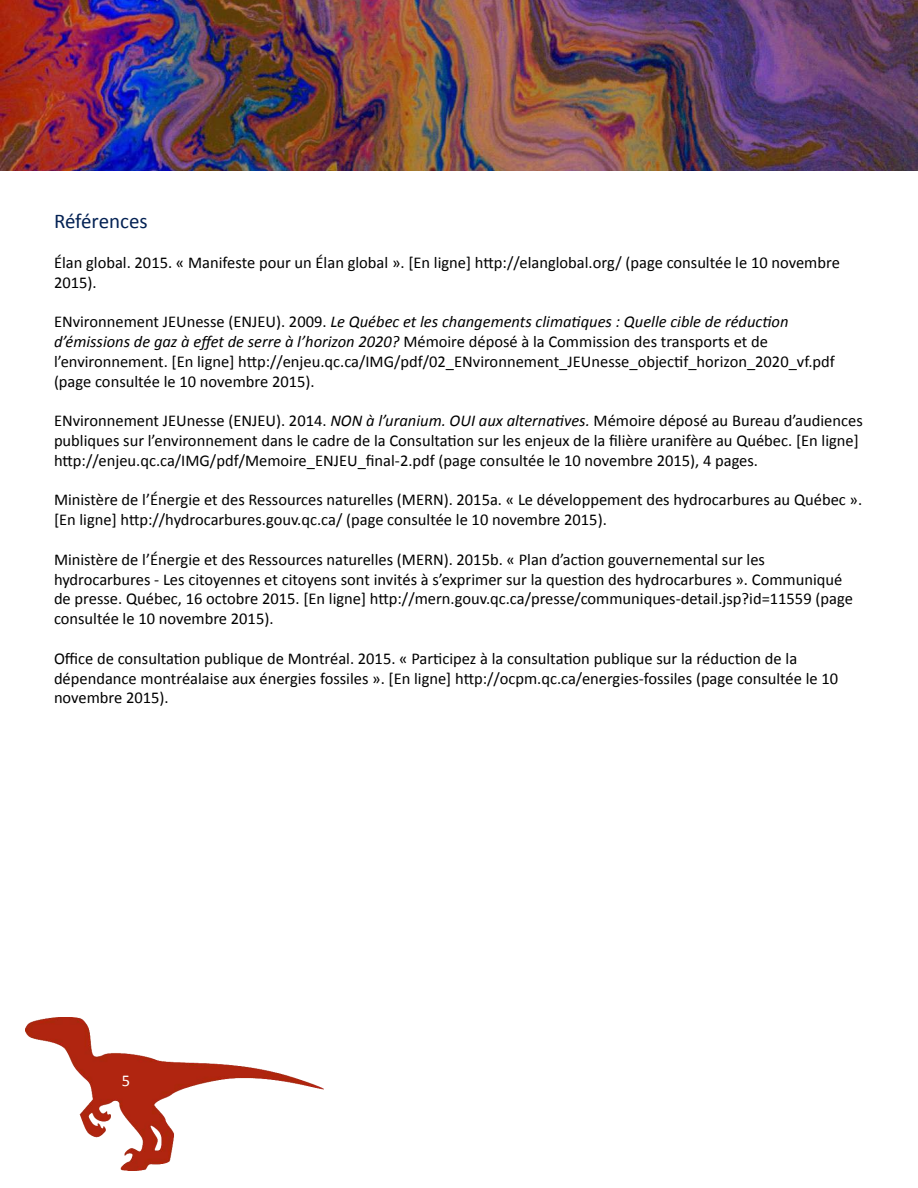
<style>
.page{position:relative;width:918px;height:1188px;background:#fff}
.page>*{position:absolute;margin:0;border:0;box-sizing:border-box;transform-origin:0 0}
.t1{font:21px "Calibri";color:#042254}
.t2{font:16.5px/19.8px "Calibri";color:#000}
.t3{font:16.5px "Calibri";color:#fff}
.s1{font-style:italic}
</style>
<div class="page">
<img style="left:26px;top:1017px;width:297px;height:153px">
<img style="left:0;top:0;width:918px;height:171px">
<p class="t1" style="left:54px;top:208px;width:95px">Références</p>
<p class="t2" style="left:54px;top:252px;width:787px">Élan global. 2015. « Manifeste pour un Élan global ». [En ligne] http://elanglobal.org/ (page consultée le 10 novembre<br>2015).</p>
<p class="t2" style="left:54px;top:312px;width:782px">ENvironnement JEUnesse (ENJEU). 2009. <span class="s1">Le Québec et les changements climatiques : Quelle cible de réduction d’émissions de gaz à effet de serre à l’horizon 2020?</span> Mémoire déposé à la Commission des transports et de l’environnement. [En ligne] http://enjeu.qc.ca/IMG/pdf/02_ENvironnement_JEUnesse_objectif_horizon_2020_vf.pdf (page consultée le 10 novembre 2015).</p>
<p class="t2" style="left:54px;top:411px;width:810px">ENvironnement JEUnesse (ENJEU). 2014. <span class="s1">NON à l’uranium. OUI aux alternatives.</span> Mémoire déposé au Bureau d’audiences publiques sur l’environnement dans le cadre de la Consultation sur les enjeux de la filière uranifère au Québec. [En ligne] http://enjeu.qc.ca/IMG/pdf/Memoire_ENJEU_final-2.pdf (page consultée le 10 novembre 2015), 4 pages.</p>
<p class="t2" style="left:54px;top:490px;width:810px">Ministère de l’Énergie et des Ressources naturelles (MERN). 2015a. « Le développement des hydrocarbures au Québec ». [En ligne] http://hydrocarbures.gouv.qc.ca/ (page consultée le 10 novembre 2015).</p>
<p class="t2" style="left:54px;top:549px;width:800px">Ministère de l’Énergie et des Ressources naturelles (MERN). 2015b. « Plan d’action gouvernemental sur les hydrocarbures - Les citoyennes et citoyens sont invités à s’exprimer sur la question des hydrocarbures ». Communiqué de presse. Québec, 16 octobre 2015. [En ligne] http://mern.gouv.qc.ca/presse/communiques-detail.jsp?id=11559 (page consultée le 10 novembre 2015).</p>
<p class="t2" style="left:54px;top:648px;width:786px">Office de consultation publique de Montréal. 2015. « Participez à la consultation publique sur la réduction de la dépendance montréalaise aux énergies fossiles ». [En ligne] http://ocpm.qc.ca/energies-fossiles (page consultée le 10 novembre 2015).</p>
<p class="t3" style="left:122px;top:1070px;width:10px">5</p>
</div>
